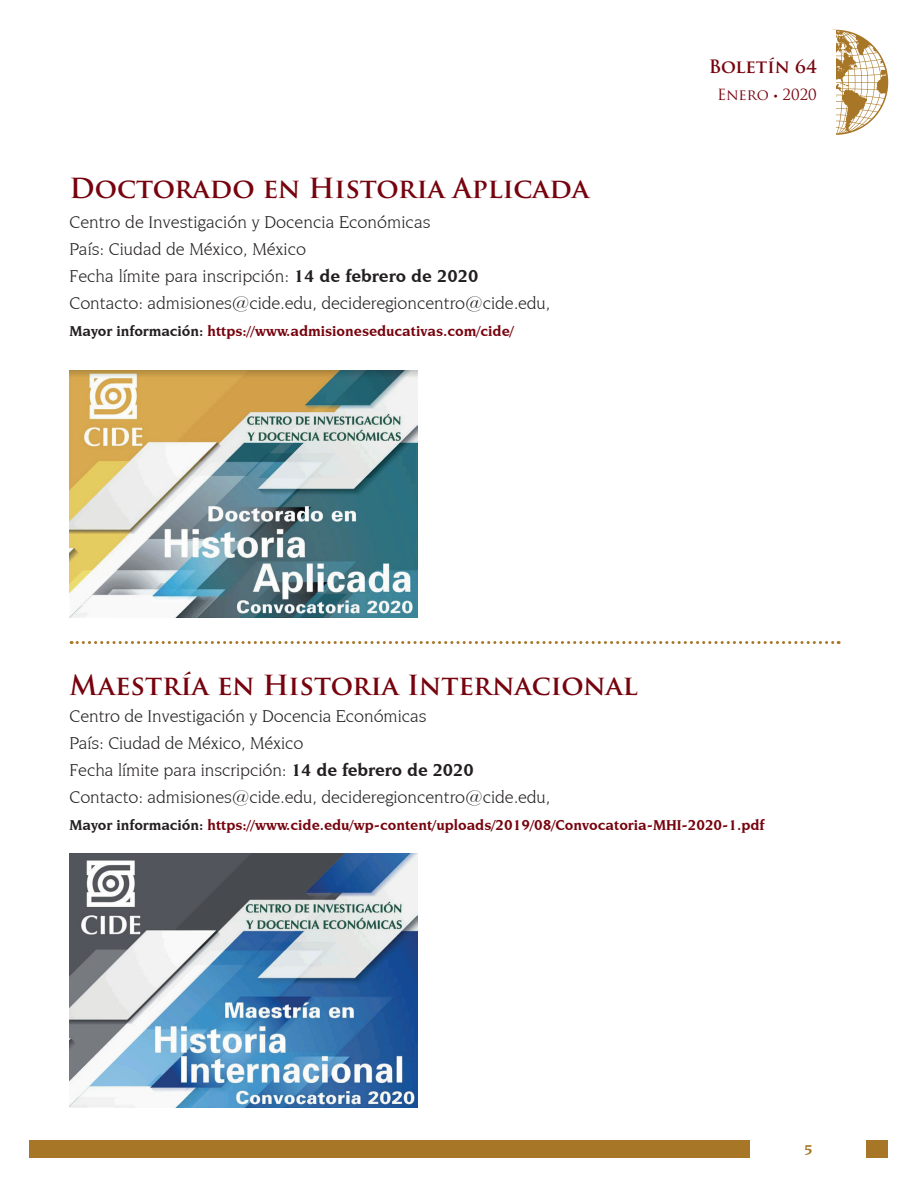
<style>
.page{position:relative;width:918px;height:1188px;background:#fff}
.page>*{position:absolute;margin:0;border:0;box-sizing:border-box;transform-origin:0 0}
.t1{font:700 27px "Trajan Pro";color:#76030d}
.t2{font:18px/27px "Novarese IT Cby BT";letter-spacing:-.005em;color:#231f20}
.t3{font:700 18px "Trajan Pro";color:#76030d}
.t4{font:700 15px "Novarese IT Cby BT";color:#76030d}
.t5{font:15px "Trajan Pro";color:#76030d}
.t6{font:700 15px "Novarese IT Cby BT";color:#a77626}
.s1{font-weight:700}
.s2{color:#231f20}
.s3{font-family:"Myriad Pro";font-stretch:condensed}
</style>
<div class="page">
<div style="left:30px;top:1140px;width:858px;height:18px;background:#a77626"></div>
<div style="left:751px;top:1139px;width:115px;height:21px;background:#fff"></div>
<svg style="left:836px;top:30px;width:52px;height:105px"></svg>
<img style="left:70px;top:371px;width:347px;height:246px">
<img style="left:70px;top:854px;width:347px;height:253px">
<svg style="left:71px;top:641px;width:768px;height:3px"></svg>
<h1 class="t1" style="left:70px;top:171px;width:521px">Doctorado en Historia Aplicada</h1>
<p class="t2" style="left:70px;top:208px;width:482px">Centro de Investigación y Docencia Económicas<br>País: Ciudad de México, México<br>Fecha límite para inscripción: <span class="s1">14 de febrero de 2020<br></span>Contacto: admisiones@cide.edu, decideregioncentro@cide.edu,</p>
<p class="t4" style="left:70px;top:322px;width:446px"><span class="s2">Mayor información:</span> https://www.admisioneseducativas.com/cide/</p>
<p class="t3" style="left:709px;top:55px;width:109px">Boletín 64</p>
<p class="t5" style="left:717px;top:85px;width:101px">Enero <span class="s3">•</span> 2020</p>
<h1 class="t1" style="left:70px;top:668px;width:570px">Maestría en Historia Internacional</h1>
<p class="t2" style="left:70px;top:702px;width:482px">Centro de Investigación y Docencia Económicas<br>País: Ciudad de México, México<br>Fecha límite para inscripción: <span class="s1">14 de febrero de 2020<br></span>Contacto: admisiones@cide.edu, decideregioncentro@cide.edu,</p>
<p class="t4" style="left:70px;top:816px;width:696px"><span class="s2">Mayor información:</span> https://www.cide.edu/wp-content/uploads/2019/08/Convocatoria-MHI-2020-1.pdf</p>
<p class="t6" style="left:804px;top:1141px;width:10px">5</p>
</div>
